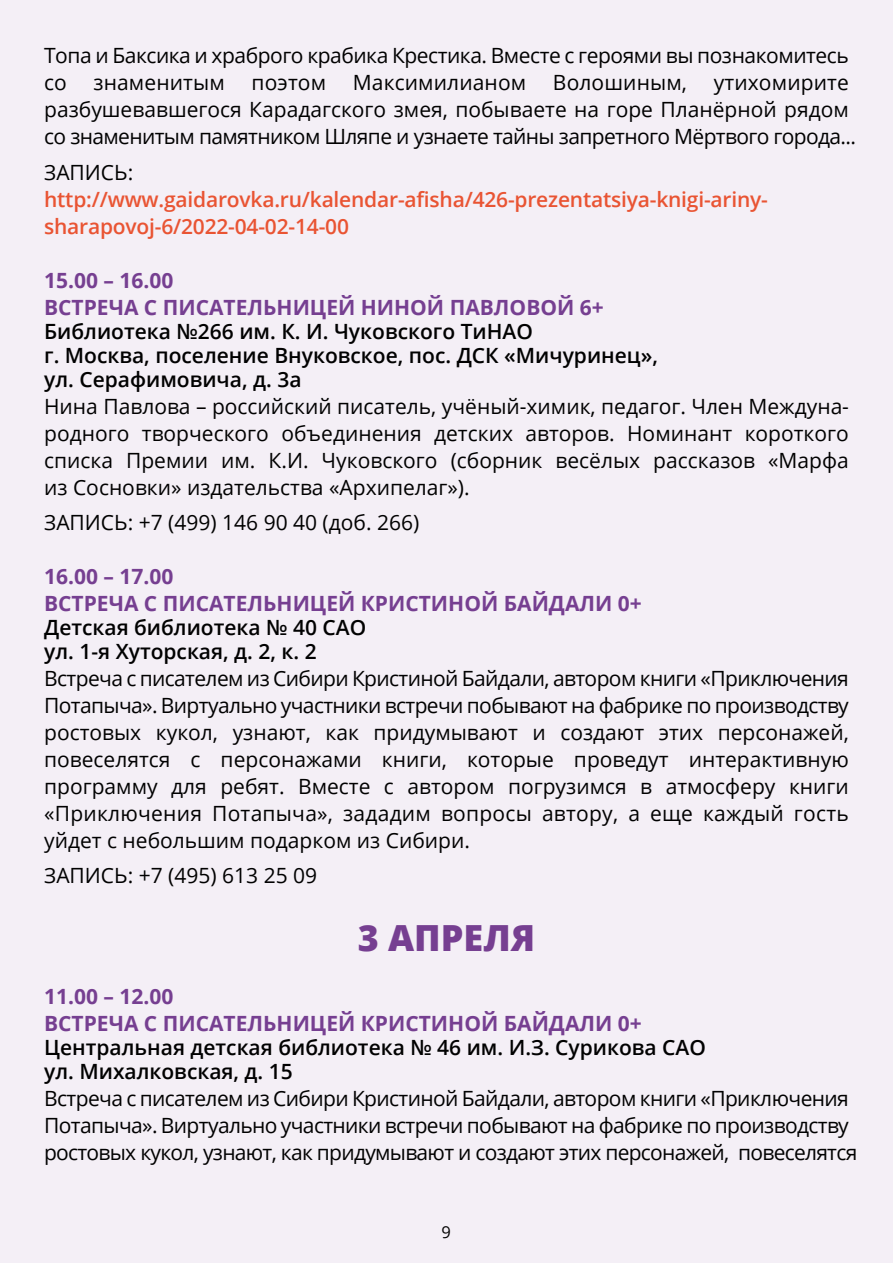
<style>
.page{position:relative;width:893px;height:1263px;background:#fff}
.page>*{position:absolute;margin:0;border:0;box-sizing:border-box;transform-origin:0 0}
.t1{font:800 36px "Open Sans";color:#763f91}
.t2{font:21px/27px "Open Sans";letter-spacing:-.02em;color:#010101}
.t3{font:600 21px/24px "Open Sans";color:#010101}
.t4{font:21px/27px "Open Sans";color:#010101}
.t5{font:700 21px/27px "Open Sans";color:#763f91}
.t6{font:600 21px/27px "Open Sans";letter-spacing:-.01em;color:#e95433}
.t7{font:21px "Open Sans";letter-spacing:.005em;color:#010101}
.t8{font:16.5px "Open Sans";color:#010101}
</style>
<div class="page">
<div style="left:0;top:0;width:892px;height:1263px;background:#f4eff6"></div>
<p class="t2" style="left:44px;top:42px;width:806px">Топа и Баксика и храброго крабика Крестика. Вместе с героями вы познакомитесь со</p>
<p class="t7" style="left:93px;top:68px;width:133px">знаменитым</p>
<p class="t2" style="left:252px;top:69px;width:76px">поэтом</p>
<p class="t7" style="left:353px;top:68px;width:175px">Максимилианом</p>
<p class="t7" style="left:553px;top:68px;width:136px">Волошиным,</p>
<p class="t4" style="left:44px;top:69px;width:813px;text-indent:670px">утихомирите разбушевавшегося Карадагского змея, побываете на горе Планёрной рядом со знаменитым памятником Шляпе и узнаете тайны запретного Мёртвого города...</p>
<p class="t2" style="left:44px;top:158px;width:91px">ЗАПИСЬ:</p>
<p class="t6" style="left:44px;top:185px;width:725px">http://www.gaidarovka.ru/kalendar-afisha/426-prezentatsiya-knigi-ariny&shy;sharapovoj-6/2022-04-02-14-00</p>
<p class="t5" style="left:44px;top:266px;width:561px">15.00 – 16.00<br>ВСТРЕЧА С ПИСАТЕЛЬНИЦЕЙ НИНОЙ ПАВЛОВОЙ 6+</p>
<p class="t3" style="left:44px;top:318px;width:615px">Библиотека №266 им. К. И. Чуковского ТиНАО<br>г. Москва, поселение Внуковское, пос. ДСК «Мичуринец», ул. Серафимовича, д. 3а</p>
<p class="t2" style="left:44px;top:392px;width:806px;text-align:justify">Нина Павлова – российский писатель, учёный-химик, педагог. Член Междуна&shy;родного творческого объединения детских авторов. Номинант короткого списка Премии им. К.И. Чуковского (сборник весёлых рассказов «Марфа из Сосновки» издательства «Архипелаг»).</p>
<p class="t4" style="left:44px;top:508px;width:377px">ЗАПИСЬ: +7 (499) 146 90 40 (доб. 266)</p>
<p class="t5" style="left:44px;top:562px;width:599px">16.00 – 17.00<br>ВСТРЕЧА С ПИСАТЕЛЬНИЦЕЙ КРИСТИНОЙ БАЙДАЛИ 0+</p>
<p class="t3" style="left:44px;top:615px;width:324px">Детская библиотека № 40 САО ул. 1-я Хуторская, д. 2, к. 2</p>
<p class="t2" style="left:44px;top:664px;width:806px;text-align:justify">Встреча с писателем из Сибири Кристиной Байдали, автором книги «Приключения Потапыча». Виртуально участники встречи побывают на фабрике по производству ростовых кукол, узнают, как придумывают и создают этих персонажей, повеселятся с персонажами книги, которые проведут интерактивную программу для ребят. Вместе с автором погрузимся в атмосферу книги «Приключения Потапыча», зададим вопросы автору, а еще каждый гость уйдет с небольшим подарком из Сибири.</p>
<p class="t4" style="left:44px;top:862px;width:275px">ЗАПИСЬ: +7 (495) 613 25 09</p>
<h1 class="t1" style="left:358px;top:910px;width:179px">3 АПРЕЛЯ</h1>
<p class="t5" style="left:44px;top:982px;width:599px">11.00 – 12.00<br>ВСТРЕЧА С ПИСАТЕЛЬНИЦЕЙ КРИСТИНОЙ БАЙДАЛИ 0+</p>
<p class="t3" style="left:44px;top:1035px;width:663px">Центральная детская библиотека № 46 им. И.З. Сурикова САО ул. Михалковская, д. 15</p>
<p class="t2" style="left:44px;top:1084px;width:815px">Встреча с писателем из Сибири Кристиной Байдали, автором книги «Приключения<br>Потапыча». Виртуально участники встречи побывают на фабрике по производству ростовых кукол, узнают, как придумывают и создают этих персонажей, повеселятся</p>
<p class="t8" style="left:442px;top:1221px;width:11px">9</p>
</div>
